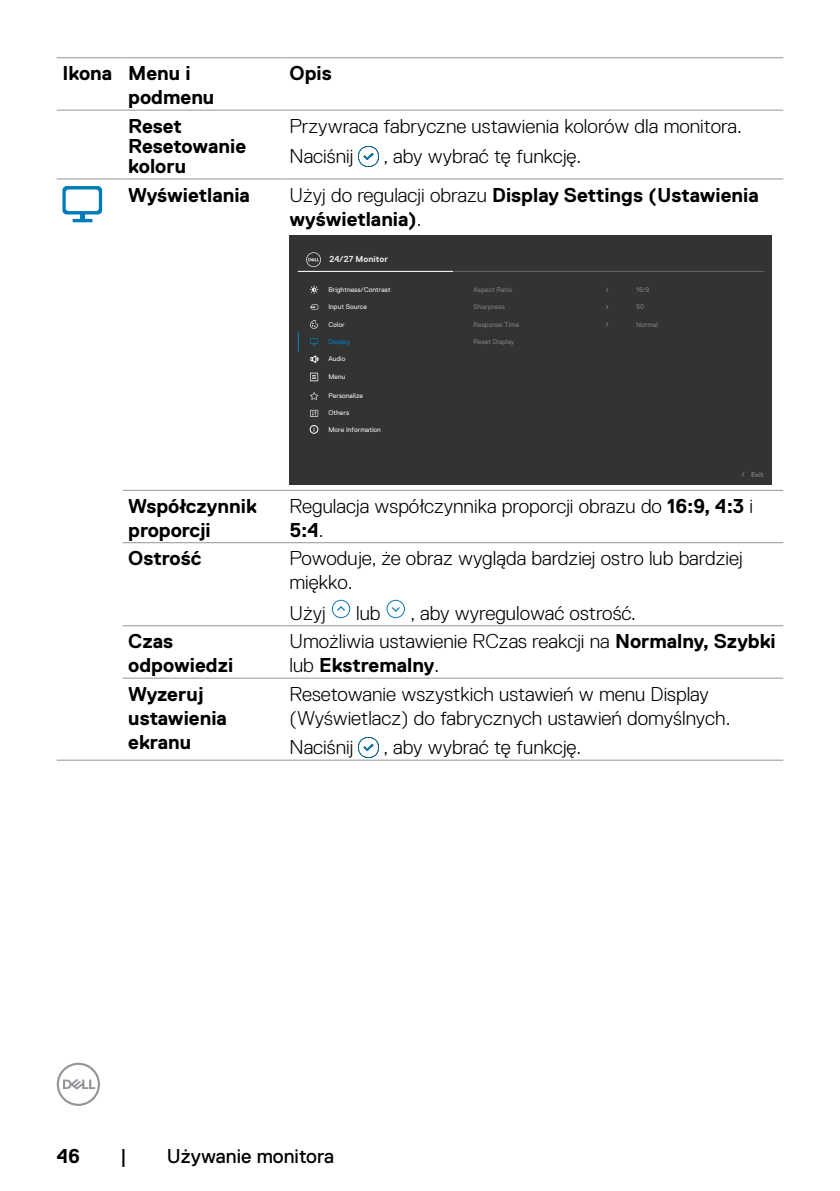
<style>
.page{position:relative;width:840px;height:1191px;background:#fff}
.page>*{position:absolute;margin:0;border:0;box-sizing:border-box;transform-origin:0 0}
.Table_Paragraph{font:300 20px/24px "Dell Replica";color:#000}
.Table_Paragraph-2{font:700 20px/24px "Dell Replica";color:#000}
.Table_Paragraph-Indent{font:700 20px/24px "Dell Replica";color:#000}
.t1{font:20px "Dell Replica";color:#000}
.Table_Head{font:700 20px/24px "Dell Replica";color:#000}
.內文{font:700 20px "Dell Replica";color:#000}
.t2{font:700 8.6px "Dell Replica";color:#e4e4e4}
.t3{font:6.8px "Dell Replica";color:#e4e4e4}
.t4{font:6.8px "Dell Replica";color:#787878}
.t5{font:6.8px "Dell Replica";color:#007db8}
.t6{font:700 6.8px "Dell Replica";color:#777}
.t7{font:6.8px "Dell Replica";color:#787878;scale:1.08 1}
.s1{font-weight:300}
.s2{font-weight:700}
</style>
<div class="page">
<svg style="left:57px;top:1062px;width:43px;height:44px"></svg>
<hr style="left:57px;top:110px;width:65px;height:1px;background:#939598">
<hr style="left:122px;top:110px;width:161px;height:1px;background:#939598">
<hr style="left:283px;top:110px;width:499px;height:1px;background:#939598">
<hr style="left:57px;top:57px;width:65px;height:1px;background:#939598">
<hr style="left:122px;top:57px;width:161px;height:1px;background:#939598">
<hr style="left:283px;top:57px;width:499px;height:1px;background:#939598">
<hr style="left:57px;top:179px;width:65px;height:1px;background:#939598">
<hr style="left:122px;top:179px;width:161px;height:1px;background:#939598">
<hr style="left:283px;top:179px;width:499px;height:1px;background:#939598">
<hr style="left:122px;top:490px;width:161px;height:1px;background:#939598">
<hr style="left:283px;top:490px;width:499px;height:1px;background:#939598">
<hr style="left:122px;top:542px;width:161px;height:1px;background:#939598">
<hr style="left:283px;top:542px;width:499px;height:1px;background:#939598">
<hr style="left:122px;top:625px;width:161px;height:1px;background:#939598">
<hr style="left:283px;top:625px;width:499px;height:1px;background:#939598">
<hr style="left:122px;top:678px;width:161px;height:1px;background:#939598">
<hr style="left:283px;top:678px;width:499px;height:1px;background:#939598">
<hr style="left:122px;top:760px;width:161px;height:1px;background:#939598">
<hr style="left:283px;top:760px;width:499px;height:1px;background:#939598">
<hr style="left:57px;top:760px;width:65px;height:1px;background:#939598">
<img style="left:358px;top:146px;width:20px;height:20px">
<div style="left:62px;top:186px;width:40px;height:28px;background:linear-gradient(to right,#037eb9,#007db8);border-radius:4px"></div>
<div style="left:66px;top:189px;width:33px;height:22px;background:#fff;border-radius:3px"></div>
<svg style="left:80px;top:214px;width:4px;height:5px"></svg>
<hr style="left:73px;top:219px;width:19px;height:3px;background:#007db8">
<div style="left:289px;top:235px;width:482px;height:249px;background:#333"></div>
<hr style="left:297px;top:271px;width:466px;height:1px;background:#666">
<hr style="left:297px;top:271px;width:156px;height:1px;background:#fff">
<svg style="left:306px;top:252px;width:15px;height:15px"></svg>
<hr style="left:297px;top:332px;width:2px;height:20px;background:#007db8">
<svg style="left:310px;top:304px;width:8px;height:6px"></svg>
<svg style="left:310px;top:320px;width:8px;height:9px"></svg>
<svg style="left:310px;top:338px;width:8px;height:6px"></svg>
<svg style="left:310px;top:339px;width:7px;height:7px"></svg>
<svg style="left:310px;top:392px;width:8px;height:8px"></svg>
<svg style="left:310px;top:410px;width:8px;height:7px"></svg>
<svg style="left:310px;top:410px;width:7px;height:6px"></svg>
<svg style="left:311px;top:411px;width:5px;height:5px"></svg>
<svg style="left:310px;top:372px;width:8px;height:9px"></svg>
<div style="left:310px;top:373px;width:7px;height:7px;background:#333"></div>
<svg style="left:312px;top:375px;width:4px;height:4px"></svg>
<div style="left:310px;top:425px;width:8px;height:8px;border:1px solid #fff;border-radius:50%"></div>
<svg style="left:309px;top:285px;width:9px;height:9px"></svg>
<svg style="left:310px;top:355px;width:8px;height:8px"></svg>
<div style="left:332px;top:600px;width:18px;height:18px;border:1px solid #0d78bb;border-radius:50%"></div>
<svg style="left:337px;top:606px;width:8px;height:5px"></svg>
<div style="left:386px;top:600px;width:18px;height:18px;border:1px solid #0d78bb;border-radius:50%"></div>
<svg style="left:391px;top:607px;width:9px;height:5px"></svg>
<img style="left:358px;top:737px;width:20px;height:20px">
<p class="內文" style="left:62px;top:62px;width:51px">Ikona</p>
<p class="Table_Head" style="left:128px;top:62px;width:88px">Menu i podmenu</p>
<p class="Table_Head" style="left:289px;top:62px;width:44px">Opis</p>
<p class="Table_Paragraph-Indent" style="left:128px;top:116px;width:119px;line-height:20px">Reset<br>Resetowanie koloru</p>
<p class="Table_Paragraph" style="left:289px;top:114px;width:453px">Przywraca fabryczne ustawienia kolorów dla monitora.</p>
<p class="Table_Paragraph" style="left:289px;top:144px;width:65px">Naciśnij</p>
<p class="Table_Paragraph" style="left:383px;top:144px;width:199px">, aby wybrać tę funkcję.</p>
<p class="Table_Paragraph-2" style="left:128px;top:183px;width:123px">Wyświetlania</p>
<p class="Table_Paragraph-2" style="left:289px;top:183px;width:470px"><span class="s1">Użyj do regulacji obrazu</span> Display Settings (Ustawienia wyświetlania)<span class="s1">.</span></p>
<p class="t2" style="left:329px;top:255px;width:60px">24/27 Monitor</p>
<p class="t3" style="left:328px;top:286px;width:64px">Brightness/Contrast</p>
<p class="t3" style="left:328px;top:320px;width:18px">Color</p>
<p class="t5" style="left:328px;top:338px;width:23px">Display</p>
<p class="t3" style="left:328px;top:303px;width:40px">Input Source</p>
<p class="t3" style="left:328px;top:355px;width:18px">Audio</p>
<p class="t3" style="left:328px;top:373px;width:19px">Menu</p>
<p class="t3" style="left:328px;top:392px;width:36px">Personalize</p>
<p class="t3" style="left:328px;top:409px;width:22px">Others</p>
<p class="t3" style="left:328px;top:426px;width:54px">More Information</p>
<p class="t4" style="left:473px;top:286px;width:40px">Aspect Ratio</p>
<p class="t4" style="left:473px;top:303px;width:33px">Sharpness</p>
<p class="t4" style="left:473px;top:320px;width:47px">Response Time</p>
<p class="t4" style="left:473px;top:338px;width:42px">Reset Display</p>
<p class="t7" style="left:635px;top:286px;width:14px">16:9</p>
<p class="t4" style="left:635px;top:303px;width:9px">50</p>
<p class="t4" style="left:635px;top:320px;width:23px">Normal</p>
<p class="t6" style="left:750px;top:470px;width:14px">Exit</p>
<p class="Table_Paragraph-Indent" style="left:128px;top:494px;width:130px">Współczynnik proporcji</p>
<p class="Table_Paragraph" style="left:289px;top:494px;width:465px">Regulacja współczynnika proporcji obrazu do <span class="s2">16:9, 4:3</span> i<br><span class="s2">5:4</span>.</p>
<p class="Table_Paragraph-Indent" style="left:128px;top:546px;width:75px">Ostrość</p>
<p class="Table_Paragraph" style="left:289px;top:546px;width:454px">Powoduje, że obraz wygląda bardziej ostro lub bardziej miękko.</p>
<p class="Table_Paragraph" style="left:289px;top:601px;width:38px">Użyj</p>
<p class="Table_Paragraph" style="left:356px;top:601px;width:26px">lub</p>
<p class="Table_Paragraph" style="left:410px;top:601px;width:227px">, aby wyregulować ostrość.</p>
<p class="Table_Paragraph-2" style="left:128px;top:629px;width:106px">Czas odpowiedzi</p>
<p class="Table_Paragraph" style="left:289px;top:629px;width:487px">Umożliwia ustawienie RCzas reakcji na <span class="s2">Normalny, Szybki </span>lub <span class="s2">Ekstremalny</span>.</p>
<p class="Table_Paragraph-Indent" style="left:128px;top:682px;width:100px">Wyzeruj ustawienia ekranu</p>
<p class="Table_Paragraph" style="left:289px;top:682px;width:442px">Resetowanie wszystkich ustawień w menu Display (Wyświetlacz) do fabrycznych ustawień domyślnych.</p>
<p class="Table_Paragraph" style="left:289px;top:735px;width:65px">Naciśnij</p>
<p class="Table_Paragraph" style="left:383px;top:735px;width:199px">, aby wybrać tę funkcję.</p>
<p class="Table_Paragraph-2" style="left:57px;top:1143px;width:25px">46</p>
<p class="t1" style="left:120px;top:1144px;width:8px">|</p>
<p class="t1" style="left:167px;top:1144px;width:168px">Używanie monitora</p>
</div>
